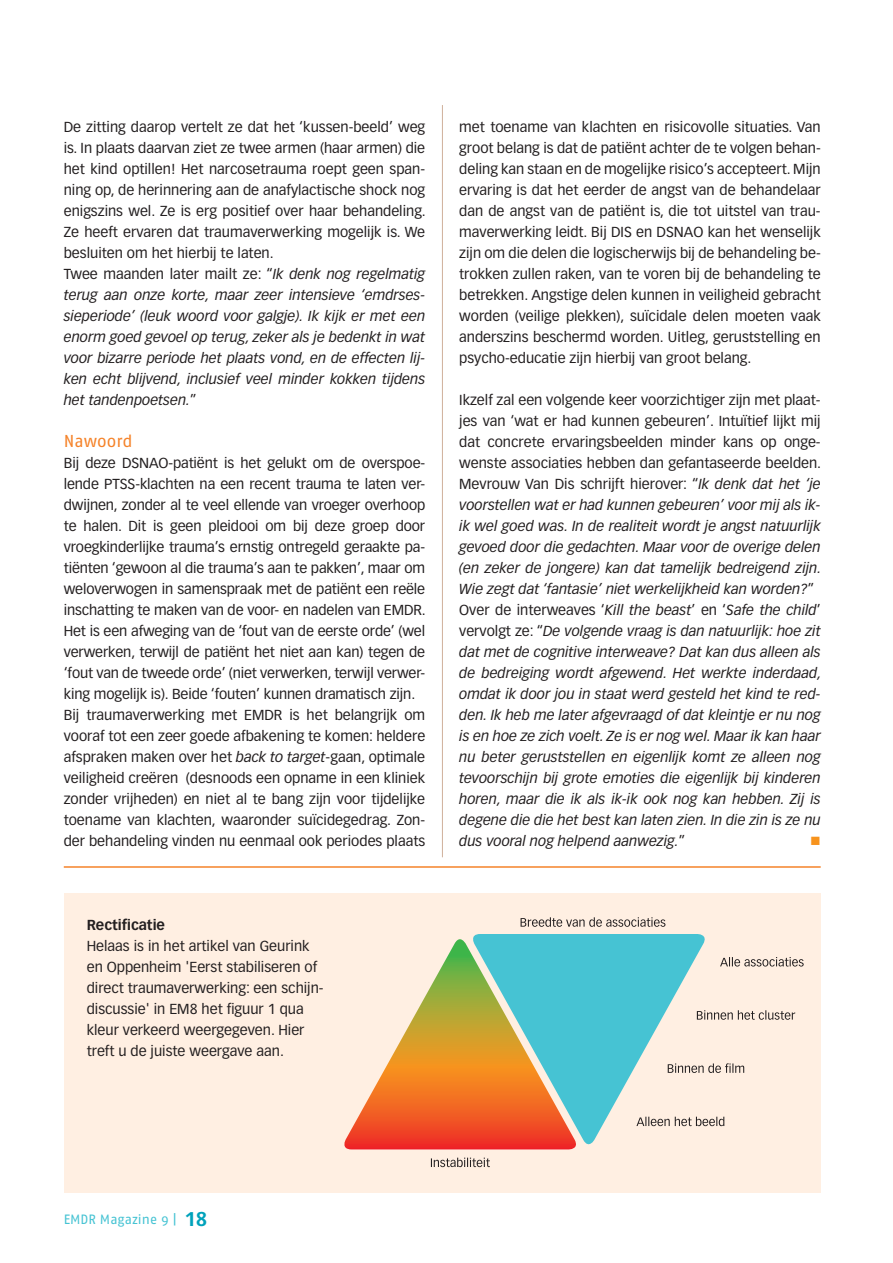
<style>
.page{position:relative;width:893px;height:1263px;background:#fff}
.page>*{position:absolute;margin:0;border:0;box-sizing:border-box;transform-origin:0 0}
.t1{font:17.25px "Fago No";color:#f5832a}
.t2{font:14.25px/21px "Vectora LH";color:#231f20}
.t3{font:italic 14.25px/21px "Vectora LH";color:#231f20}
.t4{font:700 14.25px "Vectora LH";color:#231f20}
.t5{font:13.5px "Fago No";color:#46c3d3}
.s1{font-style:italic}
.s2{font-style:normal}
.s3{font-family:"Vectora LH";font-weight:700;font-size:19.5px;color:#00a2bb}
</style>
<div class="page">
<hr style="left:442px;top:105px;width:1px;height:752px;background:#d0b19b">
<div style="left:64px;top:893px;width:757px;height:300px;background:#ffefe2"></div>
<svg style="left:344px;top:939px;width:125px;height:210px"></svg>
<svg style="left:469px;top:934px;width:238px;height:216px;fill:#46c3d3"></svg>
<svg style="left:636px;top:1117px;width:88px;height:9px"></svg>
<svg style="left:668px;top:1063px;width:76px;height:10px"></svg>
<svg style="left:697px;top:1010px;width:98px;height:10px"></svg>
<svg style="left:720px;top:957px;width:84px;height:9px"></svg>
<svg style="left:431px;top:1158px;width:59px;height:9px"></svg>
<svg style="left:521px;top:917px;width:144px;height:10px"></svg>
<hr style="left:64px;top:866px;width:757px;height:2px;background:#f5832a">
<p class="t2" style="left:64px;top:117px;width:363px">De zitting daarop vertelt ze dat het ‘kussen-beeld’ weg is. In plaats daarvan ziet ze twee armen (haar armen) die het kind optillen! Het narcosetrauma roept geen span&shy;ning op, de herinnering aan de anafylactische shock nog enigszins wel. Ze is erg positief over haar behandeling.<br>Ze heeft ervaren dat traumaverwerking mogelijk is. We besluiten om het hierbij te laten.<br>Twee maanden later mailt ze: “<span class="s1">Ik denk nog regelmatig terug aan onze korte, maar zeer intensieve ‘emdrses&shy;sieperiode’ (leuk woord voor galgje). Ik kijk er met een enorm goed gevoel op terug, zeker als je bedenkt in wat voor bizarre periode het plaats vond, en de effecten lij&shy;ken echt blijvend, inclusief veel minder kokken tijdens het tandenpoetsen.</span>”</p>
<p class="t1" style="left:64px;top:433px;width:70px">Nawoord</p>
<p class="t2" style="left:64px;top:453px;width:363px">Bij deze DSNAO-patiënt is het gelukt om de overspoe&shy;lende PTSS-klachten na een recent trauma te laten ver&shy;dwijnen, zonder al te veel ellende van vroeger overhoop te halen. Dit is geen pleidooi om bij deze groep door vroegkinderlijke trauma’s ernstig ontregeld geraakte pa&shy;tiënten ‘gewoon al die trauma’s aan te pakken’, maar om weloverwogen in samenspraak met de patiënt een reële inschatting te maken van de voor- en nadelen van EMDR.<br>Het is een afweging van de ‘fout van de eerste orde’ (wel verwerken, terwijl de patiënt het niet aan kan) tegen de ‘fout van de tweede orde’ (niet verwerken, terwijl verwer&shy;king mogelijk is). Beide ‘fouten’ kunnen dramatisch zijn.<br>Bij traumaverwerking met EMDR is het belangrijk om vooraf tot een zeer goede afbakening te komen: heldere afspraken maken over het <span class="s1">back to target</span>-gaan, optimale veiligheid creëren (desnoods een opname in een kliniek zonder vrijheden) en niet al te bang zijn voor tijdelijke toename van klachten, waaronder suïcidegedrag. Zon&shy;der behandeling vinden nu eenmaal ook periodes plaats</p>
<p class="t4" style="left:87px;top:918px;width:80px">Rectificatie</p>
<p class="t2" style="left:87px;top:936px;width:238px">Helaas is in het artikel van Geurink en Oppenheim 'Eerst stabiliseren of direct traumaverwerking: een schijn&shy;discussie' in EM8 het figuur 1 qua kleur verkeerd weergegeven. Hier treft u de juiste weergave aan.</p>
<p class="t2" style="left:459px;top:117px;width:363px;text-align:justify">met toename van klachten en risicovolle situaties. Van groot belang is dat de patiënt achter de te volgen behan&shy;deling kan staan en de mogelijke risico’s accepteert. Mijn ervaring is dat het eerder de angst van de behandelaar dan de angst van de patiënt is, die tot uitstel van trau&shy;maverwerking leidt. Bij DIS en DSNAO kan het wenselijk zijn om die delen die logischerwijs bij de behandeling be&shy;trokken zullen raken, van te voren bij de behandeling te betrekken. Angstige delen kunnen in veiligheid gebracht worden (veilige plekken), suïcidale delen moeten vaak anderszins beschermd worden. Uitleg, geruststelling en psycho-educatie zijn hierbij van groot belang.</p>
<p class="t3" style="left:459px;top:390px;width:364px"><span class="s2">Ikzelf zal een volgende keer voorzichtiger zijn met plaat&shy;jes van ‘wat er had kunnen gebeuren’. Intuïtief lijkt mij dat concrete ervaringsbeelden minder kans op onge&shy;wenste associaties hebben dan gefantaseerde beelden.<br>Mevrouw Van Dis schrijft hierover: “</span>Ik denk dat het ‘je voorstellen wat er had kunnen gebeuren’ voor mij als ik&shy;ik wel goed was. In de realiteit wordt je angst natuurlijk gevoed door die gedachten. Maar voor de overige delen (en zeker de jongere) kan dat tamelijk bedreigend zijn.<br>Wie zegt dat ‘fantasie’ niet werkelijkheid kan worden?<span class="s2">” Over de interweaves ‘</span>Kill the beast<span class="s2">’ en ‘</span>Safe the child<span class="s2">’ vervolgt ze: “</span>De volgende vraag is dan natuurlijk: hoe zit dat met de cognitive interweave? Dat kan dus alleen als de bedreiging wordt afgewend. Het werkte inderdaad, omdat ik door jou in staat werd gesteld het kind te red&shy;den. Ik heb me later afgevraagd of dat kleintje er nu nog is en hoe ze zich voelt. Ze is er nog wel. Maar ik kan haar nu beter geruststellen en eigenlijk komt ze alleen nog tevoorschijn bij grote emoties die eigenlijk bij kinderen horen, maar die ik als ik-ik ook nog kan hebben. Zij is degene die die het best kan laten zien. In die zin is ze nu dus vooral nog helpend aanwezig.<span class="s2">”</span></p>
<p class="t5" style="left:64px;top:1213px;width:145px">EMDR Magazine 9 | <span class="s3">18</span></p>
</div>
